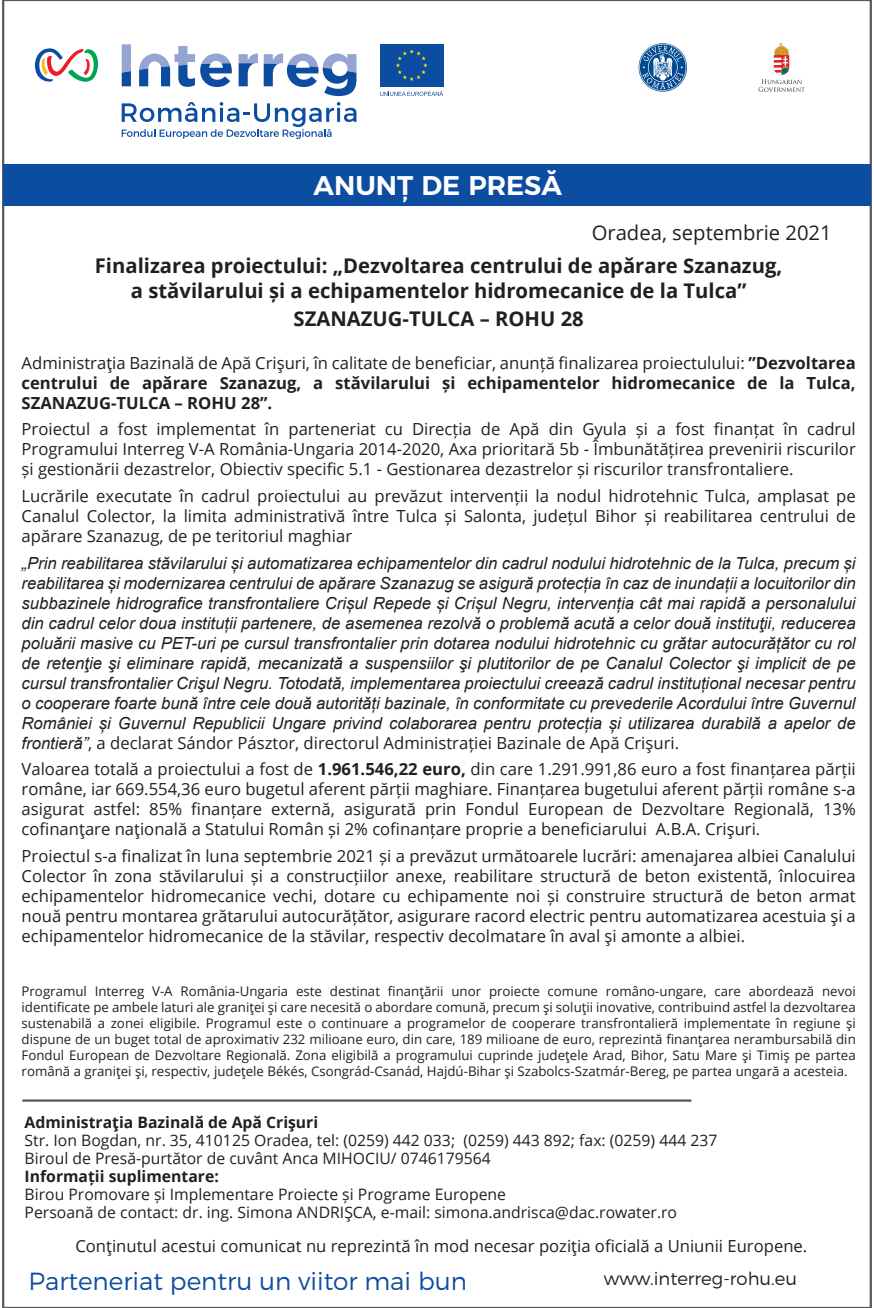
<style>
.page{position:relative;width:874px;height:1308px;background:#fff}
.page>*{position:absolute;margin:0;border:0;box-sizing:border-box;transform-origin:0 0}
.t1{font:600 27px "Montserrat";color:#fff}
.t2{font:300 24.75px "Montserrat";color:#0d4da1}
.t3{font:700 20.25px/24.3px "Open Sans";color:#231f20;text-align:center}
.t4{font:20.25px "Open Sans";color:#231f20}
.t5{font:300 18px "Montserrat";color:#231f20}
.t6{font:16.65px/20px "Open Sans";color:#231f20;text-align:justify}
.t7{font:italic 16.65px/20px "Arial";color:#231f20;text-align:justify}
.t8{font:700 16.65px/20px "Open Sans";color:#231f20;text-align:justify}
.t9{font:15.75px/18px "Open Sans";color:#231f20}
.t10{font:700 15.75px "Open Sans";color:#231f20}
.t11{font:13.28px/16px "Open Sans";color:#231f20;text-align:justify}
.s1{font-weight:400}
.s2{font-family:"Arial";font-style:italic}
.s3{font-weight:700}
</style>
<div class="page">
<div style="left:3px;top:164px;width:868px;height:42px;background:#0d4da1"></div>
<hr style="left:22px;top:1099px;width:669px;height:2px;background:#58585b">
<svg style="left:35px;top:48px;width:63px;height:34px"></svg>
<svg style="left:122px;top:44px;width:9px;height:42px"></svg>
<svg style="left:239px;top:53px;width:19px;height:33px"></svg>
<svg style="left:264px;top:53px;width:92px;height:43px"></svg>
<svg style="left:139px;top:46px;width:93px;height:41px"></svg>
<svg style="left:380px;top:91px;width:63px;height:5px"></svg>
<div style="left:380px;top:44px;width:63px;height:42px;background:#0d4da1"></div>
<svg style="left:396px;top:49px;width:32px;height:32px"></svg>
<svg style="left:122px;top:102px;width:234px;height:37px"></svg>
<svg style="left:638px;top:43px;width:49px;height:49px"></svg>
<svg style="left:758px;top:43px;width:47px;height:49px"></svg>
<h1 class="t1" style="left:313px;top:163px;width:250px">ANUNȚ DE PRESĂ</h1>
<p class="t4" style="left:592px;top:219px;width:242px">Oradea, septembrie 2021</p>
<p class="t3" style="left:95px;top:253px;width:689px">Finalizarea proiectului: „Dezvoltarea centrului de apărare Szanazug, a stăvilarului și a echipamentelor hidromecanice de la Tulca”</p>
<p class="t3" style="left:294px;top:306px;width:292px">SZANAZUG-TULCA – ROHU 28</p>
<p class="t8" style="left:22px;top:352px;width:835px"><span class="s1">Administraţia Bazinală de Apă Crişuri, în calitate de beneficiar, anunță finalizarea proiectulului:</span> ”Dezvoltarea centrului de apărare Szanazug, a stăvilarului și echipamentelor hidromecanice de la Tulca, SZANAZUG-TULCA – ROHU 28”.</p>
<p class="t6" style="left:22px;top:419px;width:836px">Proiectul a fost implementat în parteneriat cu Direcția de Apă din Gyula și a fost finanțat în cadrul Programului Interreg V-A România-Ungaria 2014-2020, Axa prioritară 5b - Îmbunătățirea prevenirii riscurilor și gestionării dezastrelor, Obiectiv specific 5.1 - Gestionarea dezastrelor și riscurilor transfrontaliere.</p>
<p class="t6" style="left:22px;top:485px;width:836px">Lucrările executate în cadrul proiectului au prevăzut intervenții la nodul hidrotehnic Tulca, amplasat pe Canalul Colector, la limita administrativă între Tulca și Salonta, județul Bihor și reabilitarea centrului de apărare Szanazug, de pe teritoriul maghiar</p>
<p class="t7" style="left:22px;top:553px;width:835px">„Prin reabilitarea stăvilarului și automatizarea echipamentelor din cadrul nodului hidrotehnic de la Tulca, precum și reabilitarea și modernizarea centrului de apărare Szanazug se asigură protecția în caz de inundații a locuitorilor din subbazinele hidrografice transfrontaliere Crișul Repede și Crișul Negru, intervenția cât mai rapidă a personalului din cadrul celor doua instituții partenere, de asemenea rezolvă o problemă acută a celor două instituţii, reducerea poluării masive cu PET-uri pe cursul transfrontalier prin dotarea nodului hidrotehnic cu grătar autocurățător cu rol de retenţie şi eliminare rapidă, mecanizată a suspensiilor şi plutitorilor de pe Canalul Colector şi implicit de pe cursul transfrontalier Crişul Negru. Totodată, implementarea proiectului creează cadrul instituțional necesar pentru o cooperare foarte bună între cele două autorități bazinale, în conformitate cu prevederile Acordului între Guvernul României și Guvernul Republicii Ungare privind colaborarea pentru protecția și utilizarea durabilă a apelor de</p>
<p class="t6" style="left:22px;top:728px;width:836px;line-height:26.8px"><span class="s2">frontieră”</span>, a declarat Sándor Pásztor, directorul Administrației Bazinale de Apă Crişuri.<br>Valoarea totală a proiectului a fost de <span class="s3">1.961.546,22 euro,</span> din care 1.291.991,86 euro a fost finanțarea părții</p>
<p class="t6" style="left:22px;top:779px;width:836px">române, iar 669.554,36 euro bugetul aferent părții maghiare. Finanțarea bugetului aferent părții române s-a asigurat astfel: 85% finanțare externă, asigurată prin Fondul European de Dezvoltare Regională, 13% cofinanţare naţională a Statului Român și 2% cofinanțare proprie a beneficiarului A.B.A. Crişuri.</p>
<p class="t6" style="left:22px;top:845px;width:836px">Proiectul s-a finalizat în luna septembrie 2021 și a prevăzut următoarele lucrări: amenajarea albiei Canalului Colector în zona stăvilarului și a construcțiilor anexe, reabilitare structură de beton existentă, înlocuirea echipamentelor hidromecanice vechi, dotare cu echipamente noi și construire structură de beton armat nouă pentru montarea grătarului autocurățător, asigurare racord electric pentru automatizarea acestuia şi a echipamentelor hidromecanice de la stăvilar, respectiv decolmatare în aval şi amonte a albiei.</p>
<p class="t11" style="left:22px;top:982px;width:836px">Programul Interreg V-A România-Ungaria este destinat finanţării unor proiecte comune româno-ungare, care abordează nevoi identificate pe ambele laturi ale graniţei şi care necesită o abordare comună, precum şi soluţii inovative, contribuind astfel la dezvoltarea sustenabilă a zonei eligibile. Programul este o continuare a programelor de cooperare transfrontalieră implementate în regiune şi dispune de un buget total de aproximativ 232 milioane euro, din care, 189 milioane de euro, reprezintă finanţarea nerambursabilă din Fondul European de Dezvoltare Regională. Zona eligibilă a programului cuprinde judeţele Arad, Bihor, Satu Mare şi Timiş pe partea română a graniţei şi, respectiv, judeţele Békés, Csongrád-Csanád, Hajdú-Bihar şi Szabolcs-Szatmár-Bereg, pe partea ungară a acesteia.</p>
<p class="t10" style="left:25px;top:1110px;width:295px">Administraţia Bazinală de Apă Crişuri</p>
<p class="t9" style="left:25px;top:1130px;width:694px">Str. Ion Bogdan, nr. 35, 410125 Oradea, tel: (0259) 442 033; (0259) 443 892; fax: (0259) 444 237<br>Biroul de Presă-purtător de cuvânt Anca MIHOCIU/ 0746179564</p>
<p class="t10" style="left:25px;top:1164px;width:196px">Informații suplimentare:</p>
<p class="t9" style="left:25px;top:1184px;width:654px">Birou Promovare și Implementare Proiecte și Programe Europene<br>Persoană de contact: dr. ing. Simona ANDRIŞCA, e-mail: simona.andrisca@dac.rowater.ro</p>
<p class="t6" style="left:75px;top:1235px;width:733px">Conţinutul acestui comunicat nu reprezintă în mod necesar poziţia oficială a Uniunii Europene.</p>
<h2 class="t2" style="left:29px;top:1265px;width:440px">Parteneriat pentru un viitor mai bun</h2>
<p class="t5" style="left:604px;top:1267px;width:195px">www.interreg-rohu.eu</p>
</div>
